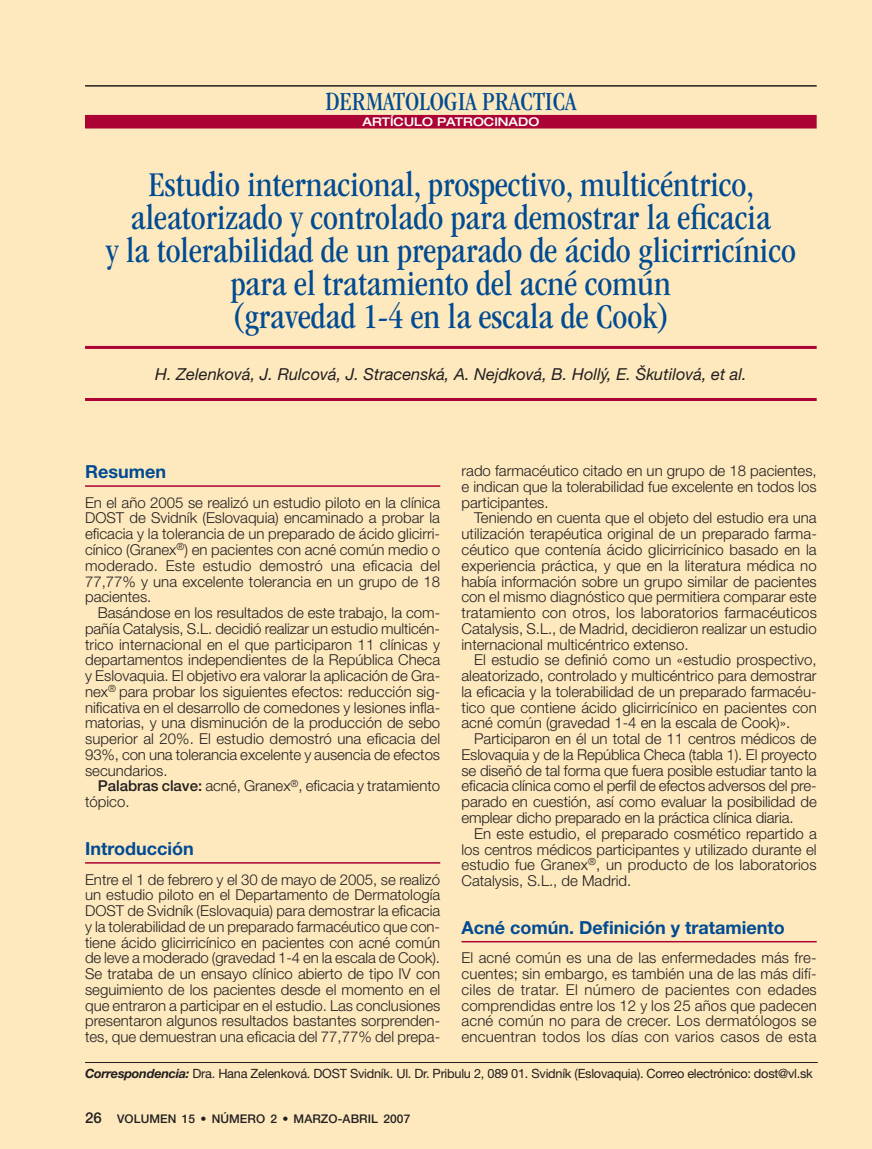
<style>
.page{position:relative;width:872px;height:1149px;background:#fff}
.page>*{position:absolute;margin:0;border:0;box-sizing:border-box;transform-origin:0 0}
.t1{font:condensed 36px/33px "ITC Garamond Std";color:#014b92;text-align:center}
.t2{font:condensed 27px "ITC Garamond Std";color:#014b92}
.t3{font:700 18px "Helvetica Neue LT Std";color:#014b92}
.t4{font:italic 16.5px "Helvetica Neue LT Std";color:#231f20}
.t5{font:300 15px/15.8px "Helvetica Neue LT Std";color:#231f20;text-align:justify}
.t6{font:12.75px "Helvetica Neue LT Std";letter-spacing:-.02em;color:#231f20}
.t7{font:500 12px "Helvetica Neue LT Std";letter-spacing:.01em;color:#231f20}
.t8{font:500 expanded 12px "Helvetica Neue LT Std";color:#fff}
.s1{font-weight:700;font-style:italic}
.s2{font-weight:500}
.s3{font-size:15px}
</style>
<div class="page">
<div style="left:0;top:0;width:872px;height:1148px;background:#fee9be"></div>
<div style="left:86px;top:116px;width:730px;height:12px;background:#ab0333"></div>
<div style="left:85px;top:115px;width:731px;height:13px;border:2px solid #ab0333"></div>
<hr style="left:85px;top:85px;width:731px;height:2px;background:#231f20">
<hr style="left:85px;top:346px;width:731px;height:3px;background:#ab0333">
<hr style="left:85px;top:398px;width:731px;height:3px;background:#ab0333">
<hr style="left:85px;top:485px;width:355px;height:1px;background:#ab0333">
<hr style="left:85px;top:861px;width:355px;height:2px;background:#ab0333">
<hr style="left:461px;top:940px;width:355px;height:2px;background:#ab0333">
<hr style="left:85px;top:1061px;width:732px;height:1px;background:#231f20">
<h2 class="t2" style="left:325px;top:91px;width:253px">DERMATOLOGIA PRACTICA</h2>
<p class="t8" style="left:362px;top:117px;width:178px">ARTÍCULO PATROCINADO</p>
<p class="t1" style="left:106px;top:170px;width:691px">Estudio internacional, prospectivo, multicéntrico, aleatorizado y controlado para demostrar la eficacia<br>y la tolerabilidad de un preparado de ácido glicirricínico para el tratamiento del acné común<br>(gravedad 1-4 en la escala de Cook)</p>
<p class="t4" style="left:155px;top:368px;width:593px">H. Zelenková, J. Rulcová, J. Stracenská, A. Nejdková, B. Hollý, E. Škutilová, et al.</p>
<p class="t5" style="left:461px;top:464px;width:357px">rado farmacéutico citado en un grupo de 18 pacientes, e indican que la tolerabilidad fue excelente en todos los participantes.</p>
<p class="t5" style="left:461px;top:511px;width:357px;text-indent:13px">Teniendo en cuenta que el objeto del estudio era una utilización terapéutica original de un preparado farma&shy;céutico que contenía ácido glicirricínico basado en la experiencia práctica, y que en la literatura médica no había información sobre un grupo similar de pacientes con el mismo diagnóstico que permitiera comparar este tratamiento con otros, los laboratorios farmacéuticos Catalysis, S.L., de Madrid, decidieron realizar un estudio internacional multicéntrico extenso.</p>
<p class="t5" style="left:461px;top:653px;width:357px;text-indent:13px">El estudio se definió como un «estudio prospectivo, aleatorizado, controlado y multicéntrico para demostrar la eficacia y la tolerabilidad de un preparado farmacéu&shy;tico que contiene ácido glicirricínico en pacientes con acné común (gravedad 1-4 en la escala de Cook)».</p>
<p class="t5" style="left:461px;top:732px;width:357px;text-indent:13px">Participaron en él un total de 11 centros médicos de Eslovaquia y de la República Checa (tabla 1). El proyecto se diseñó de tal forma que fuera posible estudiar tanto la eficacia clínica como el perfil de efectos adversos del pre&shy;parado en cuestión, así como evaluar la posibilidad de emplear dicho preparado en la práctica clínica diaria.</p>
<p class="t5" style="left:461px;top:826px;width:357px;text-indent:13px">En este estudio, el preparado cosmético repartido a los centros médicos participantes y utilizado durante el estudio fue Granex<sup>®</sup>, un producto de los laboratorios Catalysis, S.L., de Madrid.</p>
<p class="t3" style="left:461px;top:920px;width:325px">Acné común. Definición y tratamiento</p>
<p class="t5" style="left:461px;top:951px;width:357px">El acné común es una de las enfermedades más fre&shy;cuentes; sin embargo, es también una de las más difí&shy;ciles de tratar. El número de pacientes con edades comprendidas entre los 12 y los 25 años que padecen acné común no para de crecer. Los dermatólogos se encuentran todos los días con varios casos de esta</p>
<p class="t6" style="left:85px;top:1068px;width:729px"><span class="s1">Correspondencia:</span> Dra. Hana Zelenková. DOST Svidník. Ul. Dr. Pribulu 2, 089 01. Svidník (Eslovaquia). Correo electrónico: dost@vl.sk</p>
<p class="t3" style="left:85px;top:465px;width:82px">Resumen</p>
<p class="t5" style="left:85px;top:496px;width:357px">En el año 2005 se realizó un estudio piloto en la clínica DOST de Svidník (Eslovaquia) encaminado a probar la eficacia y la tolerancia de un preparado de ácido glicirri&shy;cínico (Granex<sup>®</sup>) en pacientes con acné común medio o moderado. Este estudio demostró una eficacia del 77,77% y una excelente tolerancia en un grupo de 18 pacientes.</p>
<p class="t5" style="left:85px;top:606px;width:357px;text-indent:13px">Basándose en los resultados de este trabajo, la com&shy;pañía Catalysis, S.L. decidió realizar un estudio multicén&shy;trico internacional en el que participaron 11 clínicas y departamentos independientes de la República Checa y Eslovaquia. El objetivo era valorar la aplicación de Gra&shy;nex<sup>®</sup> para probar los siguientes efectos: reducción sig&shy;nificativa en el desarrollo de comedones y lesiones infla&shy;matorias, y una disminución de la producción de sebo superior al 20%. El estudio demostró una eficacia del 93%, con una tolerancia excelente y ausencia de efectos secundarios.</p>
<p class="t5" style="left:85px;top:779px;width:356px;text-indent:13px"><span class="s2">Palabras clave:</span> acné, Granex<sup>®</sup>, eficacia y tratamiento tópico.</p>
<p class="t3" style="left:85px;top:842px;width:110px">Introducción</p>
<p class="t5" style="left:85px;top:872px;width:357px">Entre el 1 de febrero y el 30 de mayo de 2005, se realizó un estudio piloto en el Departamento de Dermatología DOST de Svidník (Eslovaquia) para demostrar la eficacia y la tolerabilidad de un preparado farmacéutico que con&shy;tiene ácido glicirricínico en pacientes con acné común de leve a moderado (gravedad 1-4 en la escala de Cook).<br>Se trataba de un ensayo clínico abierto de tipo IV con seguimiento de los pacientes desde el momento en el que entraron a participar en el estudio. Las conclusiones presentaron algunos resultados bastantes sorprenden&shy;tes, que demuestran una eficacia del 77,77% del prepa-</p>
<p class="t7" style="left:85px;top:1114px;width:327px"><span class="s3">26</span> VOLUMEN 15 • NÚMERO 2 • MARZO-ABRIL 2007</p>
</div>
